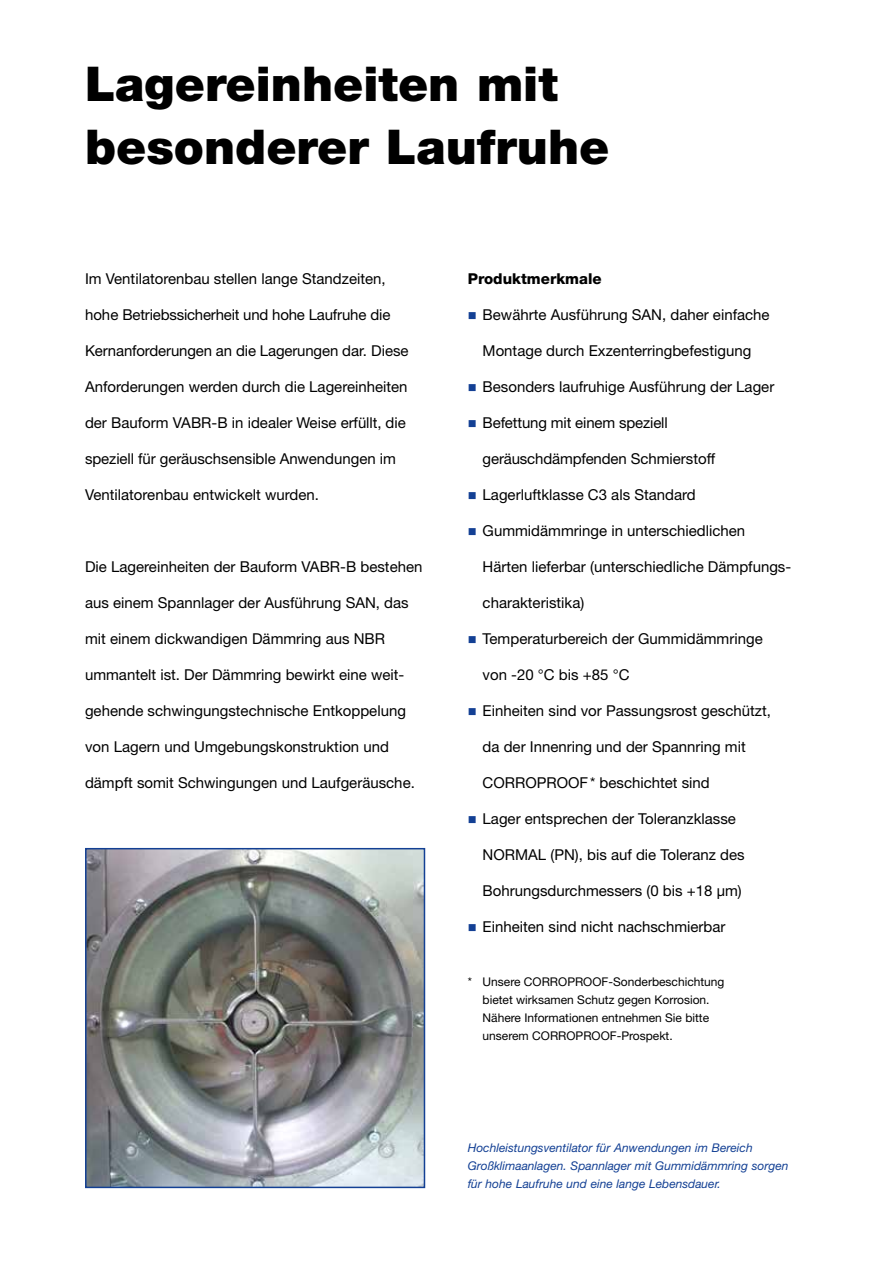
<style>
.page{position:relative;width:893px;height:1263px;background:#fff}
.page>*{position:absolute;margin:0;border:0;box-sizing:border-box;transform-origin:0 0}
.t1{font:900 48px/63px "Helvetica Neue";color:#000}
.t2{font:15px "Helvetica Neue";color:#000}
.t3{font:800 15px "Helvetica Neue";color:#000}
.t4{font:12px/18px "Helvetica Neue";color:#000}
.t5{font:italic 12px/18px "Helvetica Neue";color:#134094}
.s1{color:#134094}
</style>
<div class="page">
<img style="left:88px;top:851px;width:334px;height:334px">
<div style="left:85px;top:848px;width:340px;height:340px;border:2px solid #134094"></div>
<h1 class="t1" style="left:85px;top:52px;width:526px">Lagereinheiten mit besonderer Laufruhe</h1>
<p class="t2" style="left:85px;top:270px;width:302px">Im Ventilatorenbau stellen lange Standzeiten,</p>
<p class="t2" style="left:85px;top:306px;width:307px">hohe Betriebssicherheit und hohe Laufruhe die</p>
<p class="t2" style="left:85px;top:342px;width:325px">Kernanforderungen an die Lagerungen dar. Diese</p>
<p class="t2" style="left:85px;top:378px;width:324px">Anforderungen werden durch die Lagereinheiten</p>
<p class="t2" style="left:85px;top:414px;width:322px">der Bauform VABR-B in idealer Weise erfüllt, die</p>
<p class="t2" style="left:85px;top:450px;width:313px">speziell für geräuschsensible Anwendungen im</p>
<p class="t2" style="left:85px;top:486px;width:235px">Ventilatorenbau entwickelt wurden.</p>
<p class="t2" style="left:85px;top:558px;width:339px">Die Lagereinheiten der Bauform VABR-B bestehen</p>
<p class="t2" style="left:85px;top:594px;width:325px">aus einem Spannlager der Ausführung SAN, das</p>
<p class="t2" style="left:85px;top:630px;width:302px">mit einem dickwandigen Dämmring aus NBR</p>
<p class="t2" style="left:85px;top:666px;width:321px">ummantelt ist. Der Dämmring bewirkt eine weit-</p>
<p class="t2" style="left:85px;top:702px;width:322px">gehende schwingungstechnische Entkoppelung</p>
<p class="t2" style="left:85px;top:738px;width:306px">von Lagern und Umgebungskonstruktion und</p>
<p class="t2" style="left:85px;top:774px;width:331px">dämpft somit Schwingungen und Laufgeräusche.</p>
<p class="t3" style="left:468px;top:269px;width:135px">Produktmerkmale</p>
<p class="t2" style="left:468px;top:305px;width:303px"><span class="s1">■</span> Bewährte Ausführung SAN, daher einfache</p>
<p class="t2" style="left:483px;top:341px;width:270px">Montage durch Exzenterringbefestigung</p>
<p class="t2" style="left:468px;top:377px;width:308px"><span class="s1">■</span> Besonders laufruhige Ausführung der Lager</p>
<p class="t2" style="left:468px;top:413px;width:202px"><span class="s1">■</span> Befettung mit einem speziell</p>
<p class="t2" style="left:483px;top:449px;width:234px">geräuschdämpfenden Schmierstoff</p>
<p class="t2" style="left:468px;top:485px;width:229px"><span class="s1">■</span> Lagerluftklasse C3 als Standard</p>
<p class="t2" style="left:468px;top:521px;width:279px"><span class="s1">■</span> Gummidämmringe in unterschiedlichen</p>
<p class="t2" style="left:483px;top:557px;width:310px">Härten lieferbar (unterschiedliche Dämpfungs-</p>
<p class="t2" style="left:483px;top:593px;width:103px">charakteristika)</p>
<p class="t2" style="left:468px;top:629px;width:296px"><span class="s1">■</span> Temperaturbereich der Gummidämmringe</p>
<p class="t2" style="left:483px;top:665px;width:148px">von -20 °C bis +85 °C</p>
<p class="t2" style="left:468px;top:701px;width:305px"><span class="s1">■</span> Einheiten sind vor Passungsrost geschützt,</p>
<p class="t2" style="left:483px;top:737px;width:265px">da der Innenring und der Spannring mit</p>
<p class="t2" style="left:483px;top:773px;width:229px">CORROPROOF* beschichtet sind</p>
<p class="t2" style="left:468px;top:809px;width:270px"><span class="s1">■</span> Lager entsprechen der Toleranzklasse</p>
<p class="t2" style="left:483px;top:845px;width:263px">NORMAL (PN), bis auf die Toleranz des</p>
<p class="t2" style="left:483px;top:881px;width:261px">Bohrungsdurchmessers (0 bis +18 µm)</p>
<p class="t2" style="left:468px;top:917px;width:259px"><span class="s1">■</span> Einheiten sind nicht nachschmierbar</p>
<p class="t4" style="left:483px;top:972px;width:243px;text-indent:-15px">* Unsere CORROPROOF-Sonderbeschichtung bietet wirksamen Schutz gegen Korrosion.<br>Nähere Informationen entnehmen Sie bitte unserem CORROPROOF-Prospekt.</p>
<p class="t5" style="left:468px;top:1139px;width:322px">Hochleistungsventilator für Anwendungen im Bereich<br>Großklimaanlagen. Spannlager mit Gummidämmring sorgen für hohe Laufruhe und eine lange Lebensdauer.</p>
</div>
